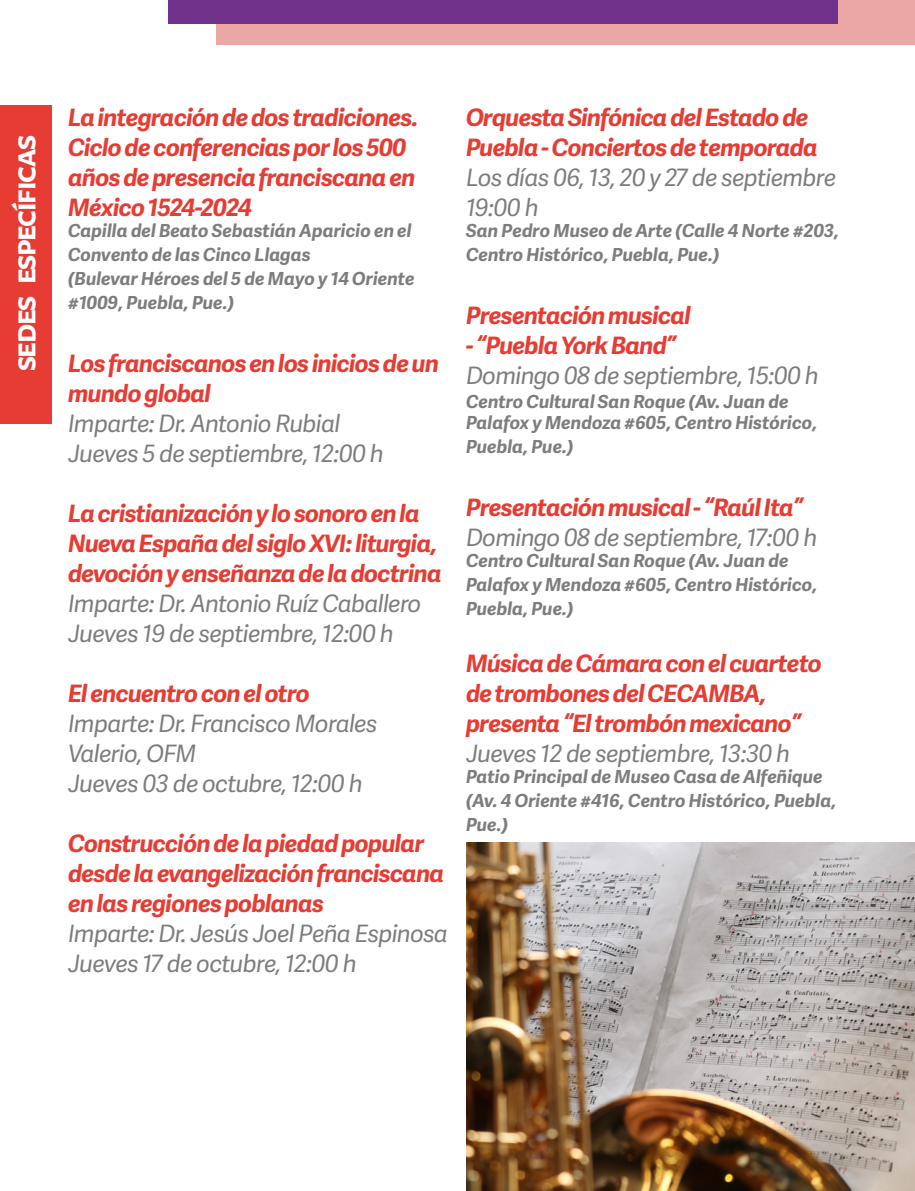
<style>
.page{position:relative;width:915px;height:1191px;background:#fff}
.page>*{position:absolute;margin:0;border:0;box-sizing:border-box;transform-origin:0 0}
.SUBS_T2{font:italic 700 24px/30px "Adelle Sans";letter-spacing:-.03em;color:#e63c33}
.SUBS_T2-2{font:italic 24px/30px "Adelle Sans";letter-spacing:-.03em;color:#7c7d7f}
.TITULOS_1{font:900 24px "Heroica";letter-spacing:-.05em;color:#fff}
.SUBS_T2-3{font:italic 700 18px/24px "Adelle Sans";color:#7c7d7f}
</style>
<div class="page">
<div style="left:216px;top:0;width:698px;height:45px;background:#eba6a6"></div>
<div style="left:168px;top:0;width:669px;height:23px;background:#6f3189"></div>
<div style="left:1px;top:105px;width:51px;height:319px;background:#e63c33"></div>
<img style="left:466px;top:842px;width:448px;height:349px">
<p class="TITULOS_1" style="left:11px;top:371px;width:237px;rotate:-90deg">SEDES ESPECÍFICAS</p>
<p class="SUBS_T2" style="left:68px;top:102px;width:352px">La integración de dos tradiciones.<br>Ciclo de conferencias por los 500 años de presencia franciscana en<br>México 1524-2024</p>
<p class="SUBS_T2-3" style="left:68px;top:218px;width:345px">Capilla del Beato Sebastián Aparicio en el<br>Convento de las Cinco Llagas</p>
<p class="SUBS_T2-3" style="left:68px;top:266px;width:348px">(Bulevar Héroes del 5 de Mayo y 14 Oriente #1009, Puebla, Pue.)</p>
<p class="SUBS_T2" style="left:68px;top:348px;width:372px">Los franciscanos en los inicios de un mundo global</p>
<p class="SUBS_T2-2" style="left:68px;top:408px;width:274px">Imparte: Dr. Antonio Rubial</p>
<p class="SUBS_T2-2" style="left:68px;top:438px;width:317px">Jueves 5 de septiembre, 12:00 h</p>
<p class="SUBS_T2" style="left:68px;top:498px;width:375px">La cristianización y lo sonoro en la<br>Nueva España del siglo XVI: liturgia, devoción y enseñanza de la doctrina</p>
<p class="SUBS_T2-2" style="left:68px;top:588px;width:355px">Imparte: Dr. Antonio Ruíz Caballero</p>
<p class="SUBS_T2-2" style="left:68px;top:618px;width:327px">Jueves 19 de septiembre, 12:00 h</p>
<p class="SUBS_T2" style="left:68px;top:678px;width:243px">El encuentro con el otro</p>
<p class="SUBS_T2-2" style="left:68px;top:708px;width:311px">Imparte: Dr. Francisco Morales<br>Valerio, OFM</p>
<p class="SUBS_T2-2" style="left:68px;top:768px;width:296px">Jueves 03 de octubre, 12:00 h</p>
<p class="SUBS_T2" style="left:68px;top:828px;width:377px">Construcción de la piedad popular desde la evangelización franciscana en las regiones poblanas</p>
<p class="SUBS_T2-2" style="left:68px;top:918px;width:381px">Imparte: Dr. Jesús Joel Peña Espinosa</p>
<p class="SUBS_T2-2" style="left:68px;top:948px;width:290px">Jueves 17 de octubre, 12:00 h</p>
<p class="SUBS_T2" style="left:466px;top:102px;width:353px">Orquesta Sinfónica del Estado de<br>Puebla - Conciertos de temporada</p>
<p class="SUBS_T2-2" style="left:466px;top:162px;width:372px">Los días 06, 13, 20 y 27 de septiembre<br>19:00 h</p>
<p class="SUBS_T2-3" style="left:466px;top:218px;width:374px">San Pedro Museo de Arte (Calle 4 Norte #203,<br>Centro Histórico, Puebla, Pue.)</p>
<p class="SUBS_T2" style="left:466px;top:300px;width:226px">Presentación musical</p>
<p class="SUBS_T2" style="left:466px;top:330px;width:212px">- “Puebla York Band”</p>
<p class="SUBS_T2-2" style="left:466px;top:360px;width:354px">Domingo 08 de septiembre, 15:00 h</p>
<p class="SUBS_T2-3" style="left:466px;top:391px;width:353px;line-height:21px">Centro Cultural San Roque (Av. Juan de<br>Palafox y Mendoza #605, Centro Histórico,</p>
<p class="SUBS_T2-3" style="left:466px;top:434px;width:109px">Puebla, Pue.)</p>
<p class="SUBS_T2" style="left:466px;top:492px;width:339px">Presentación musical - “Raúl Ita”</p>
<p class="SUBS_T2-2" style="left:466px;top:522px;width:353px">Domingo 08 de septiembre, 17:00 h</p>
<p class="SUBS_T2-3" style="left:466px;top:548px;width:353px">Centro Cultural San Roque (Av. Juan de<br>Palafox y Mendoza #605, Centro Histórico,<br>Puebla, Pue.)</p>
<p class="SUBS_T2" style="left:466px;top:648px;width:357px">Música de Cámara con el cuarteto de trombones del CECAMBA, presenta “El trombón mexicano”</p>
<p class="SUBS_T2-2" style="left:466px;top:738px;width:326px">Jueves 12 de septiembre, 13:30 h</p>
<p class="SUBS_T2-3" style="left:466px;top:764px;width:372px">Patio Principal de Museo Casa de Alfeñique (Av. 4 Oriente #416, Centro Histórico, Puebla,<br>Pue.)</p>
</div>
